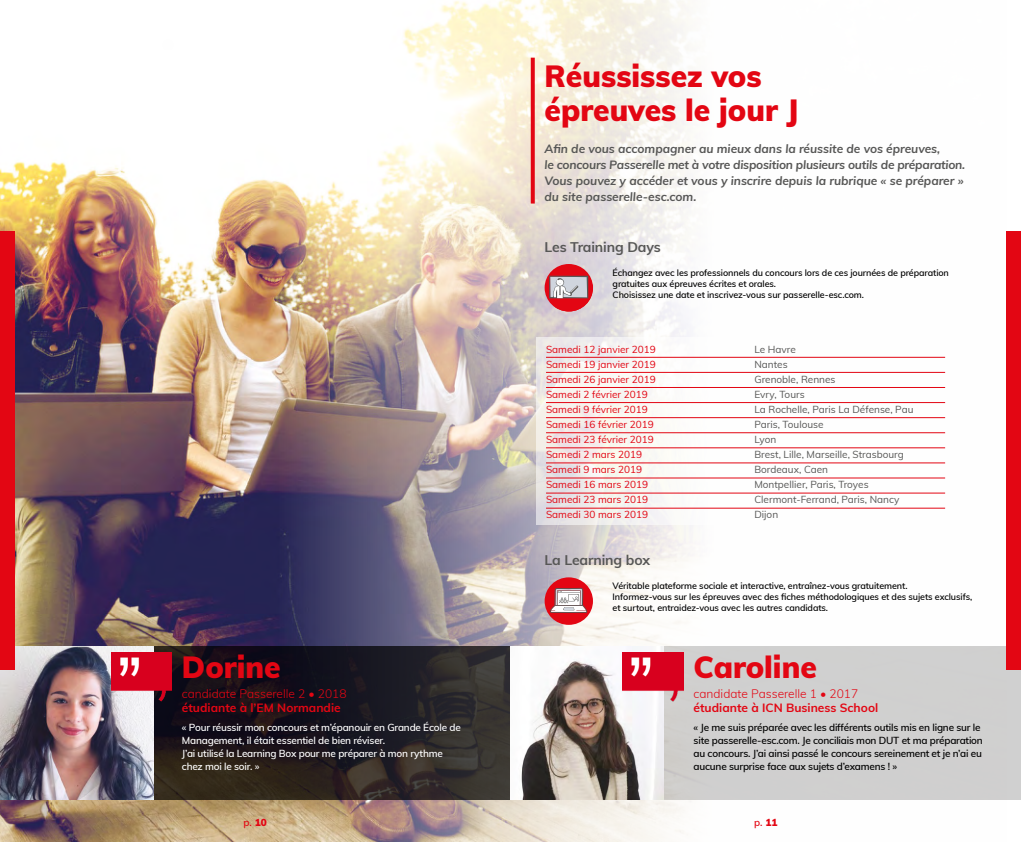
<style>
.page{position:relative;width:1021px;height:842px;background:#fff}
.page>*{position:absolute;margin:0;border:0;box-sizing:border-box;transform-origin:0 0}
.t1{font:900 30px/34px "Muli";color:#e30613}
.t2{font:700 14px "Muli";letter-spacing:-.01em;color:#575756}
.t3{font:italic 700 12px/16px "Muli";letter-spacing:-.005em;color:#575756}
.t4{font:300 12px "Muli";color:#e30613}
.t5{font:700 12px "Muli";color:#e30613}
.t6{font:10px/15px "Muli";color:#e30613}
.t7{font:600 10px/13px "Muli";letter-spacing:-.02em;color:#000}
.t8{font:10px/15px "Muli";color:#575756}
.t9{font:600 10px/13px "Muli";letter-spacing:-.02em;color:#fff}
.t10{font:600 10px "Muli";color:#e30613}
.t11{font:600 9px/11px "Muli";letter-spacing:-.01em;color:#000}
.s1{font-weight:900}
</style>
<div class="page">
<div style="left:510px;top:646px;width:510px;height:153px;background:#d0d0d0"></div>
<img style="left:0;top:0;width:1006px;height:842px">
<svg style="left:153px;top:646px;width:357px;height:153px;background:#241e21"></svg>
<svg style="left:531px;top:58px;width:4px;height:146px"></svg>
<img style="left:0;top:646px;width:153px;height:153px">
<img style="left:510px;top:646px;width:153px;height:153px">
<img style="left:111px;top:652px;width:60px;height:52px">
<img style="left:623px;top:652px;width:60px;height:52px">
<svg style="left:536px;top:337px;width:419px;height:188px"></svg>
<div style="left:544px;top:577px;width:49px;height:48px;background:#e30613;border-radius:50%"></div>
<svg style="left:550px;top:588px;width:37px;height:25px"></svg>
<div style="left:0;top:231px;width:14px;height:438px;background:#e30613"></div>
<div style="left:1006px;top:231px;width:14px;height:438px;background:#e30613"></div>
<hr style="left:546px;top:372px;width:399px;height:1px;background:#e30613">
<hr style="left:546px;top:387px;width:399px;height:1px;background:#e30613">
<hr style="left:546px;top:402px;width:399px;height:1px;background:#e30613">
<hr style="left:546px;top:417px;width:399px;height:1px;background:#e30613">
<hr style="left:546px;top:432px;width:399px;height:1px;background:#e30613">
<hr style="left:546px;top:448px;width:399px;height:1px;background:#e30613">
<hr style="left:546px;top:463px;width:399px;height:1px;background:#e30613">
<hr style="left:546px;top:478px;width:399px;height:1px;background:#e30613">
<hr style="left:546px;top:493px;width:399px;height:1px;background:#e30613">
<hr style="left:546px;top:508px;width:399px;height:1px;background:#e30613">
<hr style="left:546px;top:357px;width:399px;height:1px;background:#e30613">
<div style="left:544px;top:264px;width:49px;height:47px;background:#e30613;border-radius:50%"></div>
<svg style="left:549px;top:275px;width:44px;height:37px"></svg>
<h1 class="t1" style="left:544px;top:58px;width:256px">Réussissez vos épreuves le jour J</h1>
<p class="t3" style="left:544px;top:140px;width:422px">Afin de vous accompagner au mieux dans la réussite de vos épreuves,<br>le concours Passerelle met à votre disposition plusieurs outils de préparation.<br>Vous pouvez y accéder et vous y inscrire depuis la rubrique « se préparer » du site passerelle-esc.com.</p>
<h2 class="t2" style="left:544px;top:237px;width:118px">Les Training Days</h2>
<p class="t11" style="left:612px;top:267px;width:338px">Échangez avec les professionnels du concours lors de ces journées de préparation gratuites aux épreuves écrites et orales.<br>Choisissez une date et inscrivez-vous sur passerelle-esc.com.</p>
<p class="t6" style="left:546px;top:342px;width:111px">Samedi 12 janvier 2019<br>Samedi 19 janvier 2019<br>Samedi 26 janvier 2019<br>Samedi 2 février 2019<br>Samedi 9 février 2019<br>Samedi 16 février 2019<br>Samedi 23 février 2019<br>Samedi 2 mars 2019<br>Samedi 9 mars 2019<br>Samedi 16 mars 2019<br>Samedi 23 mars 2019<br>Samedi 30 mars 2019</p>
<p class="t8" style="left:754px;top:342px;width:160px">Le Havre<br>Nantes<br>Grenoble, Rennes<br>Evry, Tours<br>La Rochelle, Paris La Défense, Pau<br>Paris, Toulouse<br>Lyon<br>Brest, Lille, Marseille, Strasbourg<br>Bordeaux, Caen<br>Montpellier, Paris, Troyes<br>Clermont-Ferrand, Paris, Nancy<br>Dijon</p>
<h2 class="t2" style="left:544px;top:550px;width:107px">La Learning box</h2>
<p class="t11" style="left:612px;top:580px;width:361px">Véritable plateforme sociale et interactive, entraînez-vous gratuitement.<br>Informez-vous sur les épreuves avec des fiches méthodologiques et des sujets exclusifs, et surtout, entraidez-vous avec les autres candidats.</p>
<h1 class="t1" style="left:182px;top:649px;width:100px">Dorine</h1>
<h1 class="t1" style="left:693px;top:649px;width:125px">Caroline</h1>
<h3 class="t4" style="left:182px;top:684px;width:166px">candidate Passerelle 2 • 2018</h3>
<h3 class="t5" style="left:182px;top:699px;width:160px">étudiante à l’EM Normandie</h3>
<h3 class="t4" style="left:693px;top:684px;width:166px">candidate Passerelle 1 • 2017</h3>
<h3 class="t5" style="left:693px;top:699px;width:186px">étudiante à ICN Business School</h3>
<p class="t9" style="left:182px;top:720px;width:280px">« Pour réussir mon concours et m’épanouir en Grande École de Management, il était essentiel de bien réviser.<br>J’ai utilisé la Learning Box pour me préparer à mon rythme chez moi le soir. »</p>
<p class="t7" style="left:693px;top:720px;width:291px">« Je me suis préparée avec les différents outils mis en ligne sur le site passerelle-esc.com. Je conciliais mon DUT et ma préparation au concours. J’ai ainsi passé le concours sereinement et je n’ai eu aucune surprise face aux sujets d’examens ! »</p>
<p class="t10" style="left:244px;top:815px;width:25px">p. <span class="s1">10</span></p>
<p class="t10" style="left:754px;top:815px;width:25px">p. <span class="s1">11</span></p>
</div>
